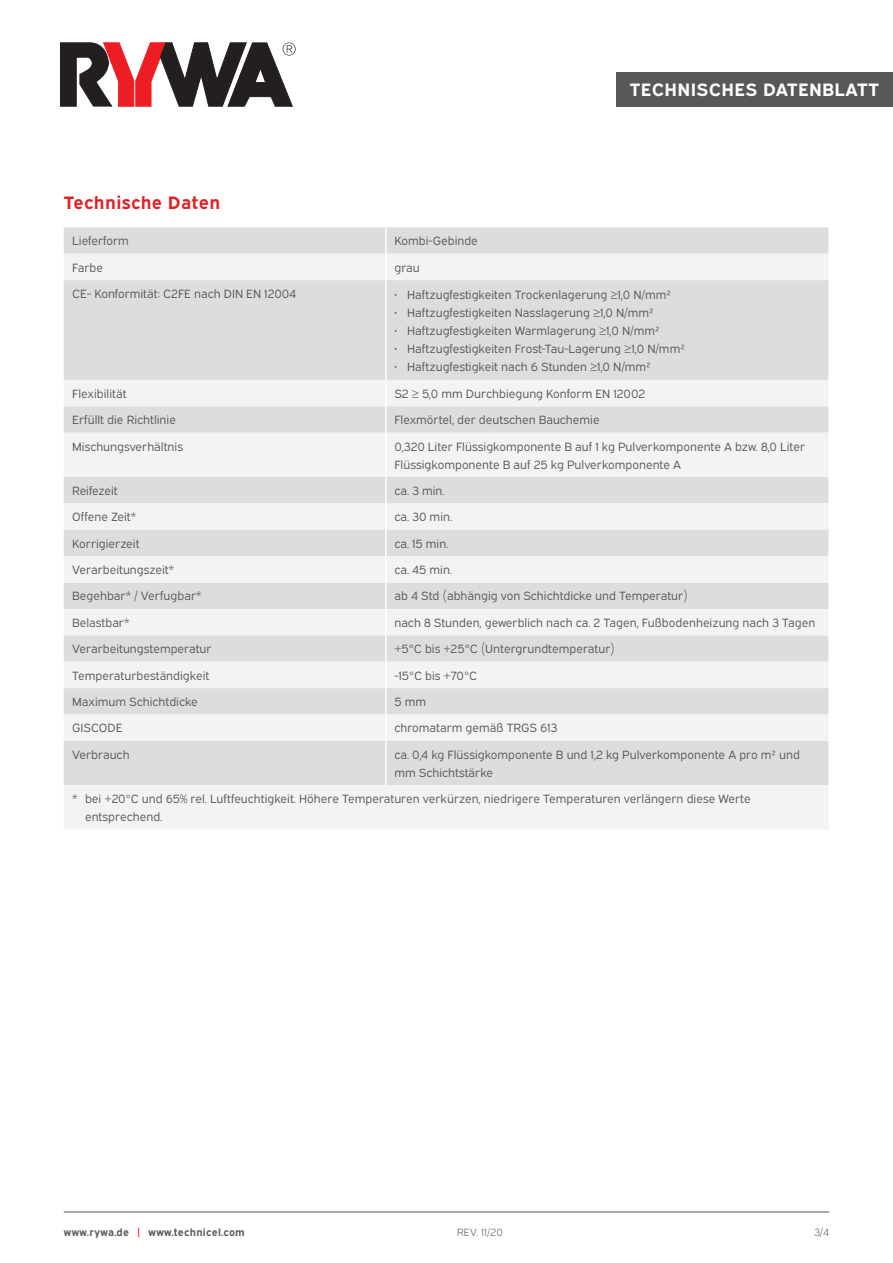
<style>
.page{position:relative;width:893px;height:1263px;background:#fff}
.page>*{position:absolute;margin:0;border:0;box-sizing:border-box;transform-origin:0 0}
.t1{font:700 18px "Expressway Rg";letter-spacing:.02em;color:#fff}
.t2{font:700 18px "Expressway Rg";letter-spacing:.02em;color:#e41f25}
.t3{font:12px/18px "Expressway Bk";color:#57585a}
.t4{font:700 10.5px "Expressway Rg";letter-spacing:.02em;color:#57585a}
.t5{font:10.5px "Expressway Lt";letter-spacing:.02em;color:#57585a}
.s1{font-family:"Expressway Rg";font-weight:700}
.s2{color:#e41f25}
</style>
<div class="page">
<hr style="left:64px;top:1212px;width:765px;height:1px;background:#57585a">
<div style="left:616px;top:72px;width:277px;height:34px;background:#57585a"></div>
<svg style="left:60px;top:43px;width:236px;height:63px"></svg>
<svg style="left:64px;top:227px;width:764px;height:27px;background:#dcdddf"></svg>
<svg style="left:64px;top:254px;width:764px;height:575px;fill:#dcdddf"></svg>
<hr style="left:385px;top:227px;width:2px;height:27px;background:#fff">
<hr style="left:385px;top:254px;width:2px;height:26px;background:#fff">
<hr style="left:385px;top:280px;width:2px;height:100px;background:#fff">
<hr style="left:385px;top:380px;width:2px;height:26px;background:#fff">
<hr style="left:385px;top:406px;width:2px;height:27px;background:#fff">
<hr style="left:385px;top:433px;width:2px;height:44px;background:#fff">
<hr style="left:385px;top:477px;width:2px;height:26px;background:#fff">
<hr style="left:385px;top:503px;width:2px;height:27px;background:#fff">
<hr style="left:385px;top:530px;width:2px;height:26px;background:#fff">
<hr style="left:385px;top:556px;width:2px;height:27px;background:#fff">
<hr style="left:385px;top:583px;width:2px;height:26px;background:#fff">
<hr style="left:385px;top:609px;width:2px;height:26px;background:#fff">
<hr style="left:385px;top:635px;width:2px;height:27px;background:#fff">
<hr style="left:385px;top:662px;width:2px;height:26px;background:#fff">
<hr style="left:385px;top:688px;width:2px;height:26px;background:#fff">
<hr style="left:385px;top:714px;width:2px;height:27px;background:#fff">
<hr style="left:385px;top:741px;width:2px;height:44px;background:#fff">
<h1 class="t2" style="left:64px;top:189px;width:158px">Technische Daten</h1>
<h1 class="t1" style="left:630px;top:76px;width:251px">TECHNISCHES DATENBLATT</h1>
<p class="t3" style="left:72px;top:231px;width:58px">Lieferform</p>
<p class="t3" style="left:394px;top:231px;width:85px">Kombi-Gebinde</p>
<p class="t3" style="left:72px;top:257px;width:32px">Farbe</p>
<p class="t3" style="left:394px;top:257px;width:27px">grau</p>
<p class="t3" style="left:72px;top:284px;width:225px">CE- Konformität: C2FE nach DIN EN 12004</p>
<p class="t3" style="left:394px;top:285px;width:292px"><span class="s1">·</span> Haftzugfestigkeiten Trockenlagerung ≥1,0 N/mm²<br><span class="s1">·</span> Haftzugfestigkeiten Nasslagerung ≥1,0 N/mm²<br><span class="s1">·</span> Haftzugfestigkeiten Warmlagerung ≥1,0 N/mm²<br><span class="s1">·</span> Haftzugfestigkeiten Frost-Tau-Lagerung ≥1,0 N/mm² <span class="s1">·</span> Haftzugfestigkeit nach 6 Stunden ≥1,0 N/mm²</p>
<p class="t3" style="left:72px;top:383px;width:56px">Flexibilität</p>
<p class="t3" style="left:394px;top:383px;width:252px">S2 ≥ 5,0 mm Durchbiegung Konform EN 12002</p>
<p class="t3" style="left:72px;top:410px;width:105px">Erfüllt die Richtlinie</p>
<p class="t3" style="left:394px;top:410px;width:207px">Flexmörtel, der deutschen Bauchemie</p>
<p class="t3" style="left:72px;top:436px;width:112px">Mischungsverhältnis</p>
<p class="t3" style="left:394px;top:436px;width:412px">0,320 Liter Flüssigkomponente B auf 1 kg Pulverkomponente A bzw. 8,0 Liter<br>Flüssigkomponente B auf 25 kg Pulverkomponente A</p>
<p class="t3" style="left:72px;top:480px;width:47px">Reifezeit</p>
<p class="t3" style="left:394px;top:480px;width:52px">ca. 3 min.</p>
<p class="t3" style="left:72px;top:507px;width:65px">Offene Zeit*</p>
<p class="t3" style="left:394px;top:507px;width:59px">ca. 30 min.</p>
<p class="t3" style="left:72px;top:533px;width:69px">Korrigierzeit</p>
<p class="t3" style="left:394px;top:533px;width:56px">ca. 15 min.</p>
<p class="t3" style="left:72px;top:560px;width:103px">Verarbeitungszeit*</p>
<p class="t3" style="left:394px;top:560px;width:59px">ca. 45 min.</p>
<p class="t3" style="left:72px;top:586px;width:131px">Begehbar* / Verfugbar*</p>
<p class="t3" style="left:394px;top:586px;width:295px">ab 4 Std (abhängig von Schichtdicke und Temperatur)</p>
<p class="t3" style="left:72px;top:612px;width:59px">Belastbar*</p>
<p class="t3" style="left:394px;top:612px;width:422px">nach 8 Stunden, gewerblich nach ca. 2 Tagen, Fußbodenheizung nach 3 Tagen</p>
<p class="t3" style="left:72px;top:639px;width:141px">Verarbeitungstemperatur</p>
<p class="t3" style="left:394px;top:639px;width:222px">+5°C bis +25°C (Untergrundtemperatur)</p>
<p class="t3" style="left:72px;top:665px;width:139px">Temperaturbeständigkeit</p>
<p class="t3" style="left:394px;top:665px;width:84px">-15°C bis +70°C</p>
<p class="t3" style="left:72px;top:691px;width:127px">Maximum Schichtdicke</p>
<p class="t3" style="left:394px;top:691px;width:33px">5 mm</p>
<p class="t3" style="left:72px;top:718px;width:52px">GISCODE</p>
<p class="t3" style="left:394px;top:718px;width:164px">chromatarm gemäß TRGS 613</p>
<p class="t3" style="left:72px;top:744px;width:59px">Verbrauch</p>
<p class="t3" style="left:394px;top:744px;width:407px">ca. 0,4 kg Flüssigkomponente B und 1,2 kg Pulverkomponente A pro m² und mm Schichtstärke</p>
<p class="t3" style="left:85px;top:789px;width:667px;text-indent:-13px">* bei +20°C und 65% rel. Luftfeuchtigkeit. Höhere Temperaturen verkürzen, niedrigere Temperaturen verlängern diese Werte entsprechend.</p>
<p class="t4" style="left:64px;top:1223px;width:183px">www.rywa.de <span class="s2">|</span> www.technicel.com</p>
<p class="t5" style="left:457px;top:1224px;width:47px">REV. 11/20</p>
<p class="t5" style="left:814px;top:1224px;width:17px">3/4</p>
</div>
